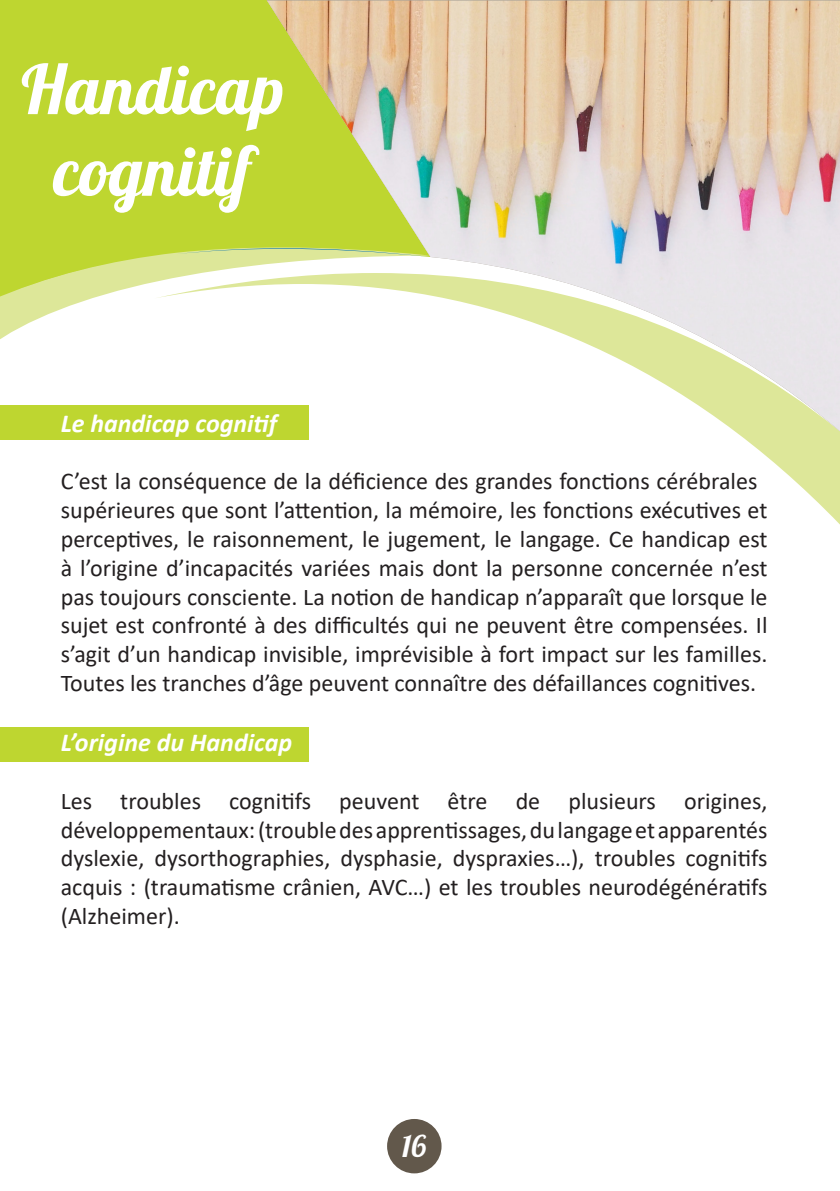
<style>
.page{position:relative;width:840px;height:1191px;background:#fff}
.page>*{position:absolute;margin:0;border:0;box-sizing:border-box;transform-origin:0 0}
.t1{font:68px/81.6px "Lobster 1.4";letter-spacing:.025em;color:#fff;text-align:center}
.t2{font:30px "Lobster 1.4";color:#fff}
.t3{font:italic 700 26px "Calibri";color:#fff}
.t4{font:24px/28.8px "Calibri";color:#231f20}
</style>
<div class="page">
<div style="left:0;top:0;width:266px;height:247px;background:#bed630"></div>
<svg style="left:0;top:247px;width:266px;height:92px"></svg>
<svg style="left:0;top:248px;width:266px;height:55px;background:#d4e27d"></svg>
<svg style="left:154px;top:273px;width:685px;height:251px"></svg>
<img style="left:267px;top:1px;width:572px;height:430px">
<div style="left:0;top:405px;width:308px;height:34px;background:#bed630"></div>
<div style="left:0;top:727px;width:308px;height:34px;background:#bed630"></div>
<div style="left:387px;top:1119px;width:54px;height:54px;background:#62584b;border-radius:50%"></div>
<p class="t1" style="left:21px;top:48px;width:264px">Handicap cognitif</p>
<p class="t3" style="left:61px;top:405px;width:218px">Le handicap cognitif</p>
<p class="t4" style="left:61px;top:466px;width:708px">C’est la conséquence de la déficience des grandes fonctions cérébrales supérieures que sont l’attention, la mémoire, les fonctions exécutives et perceptives, le raisonnement, le jugement, le langage. Ce handicap est à l’origine d’incapacités variées mais dont la personne concernée n’est pas toujours consciente. La notion de handicap n’apparaît que lorsque le sujet est confronté à des difficultés qui ne peuvent être compensées. Il s’agit d’un handicap invisible, imprévisible à fort impact sur les familles.<br>Toutes les tranches d’âge peuvent connaître des défaillances cognitives.</p>
<p class="t3" style="left:61px;top:724px;width:233px">L’origine du Handicap</p>
<p class="t4" style="left:61px;top:785px;width:707px;text-align:justify">Les troubles cognitifs peuvent être de plusieurs origines, développementaux: (trouble des apprentissages, du langage et apparentés dyslexie, dysorthographies, dysphasie, dyspraxies…), troubles cognitifs acquis : (traumatisme crânien, AVC…) et les troubles neurodégénératifs (Alzheimer).</p>
<p class="t2" style="left:401px;top:1126px;width:26px">16</p>
</div>
